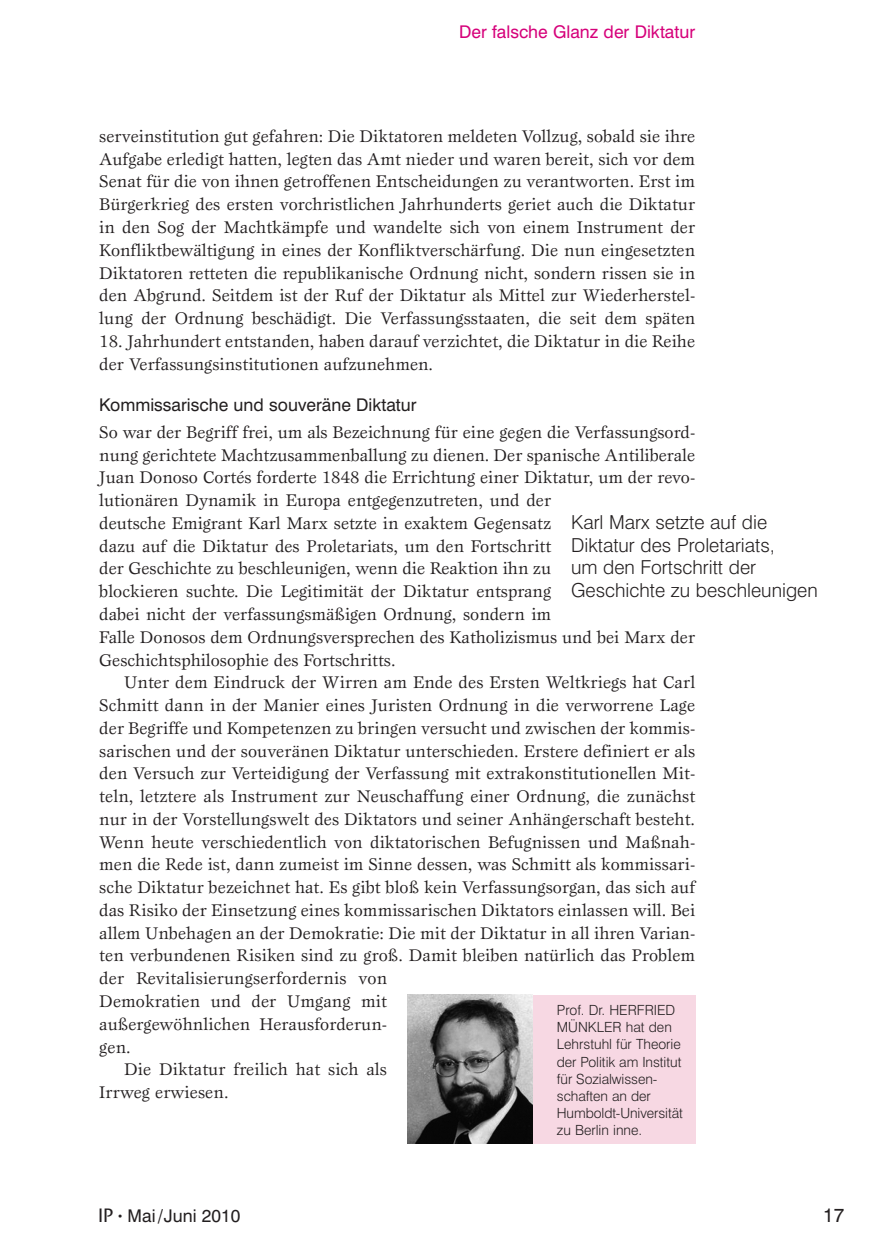
<style>
.page{position:relative;width:869px;height:1246px;background:#fff}
.page>*{position:absolute;margin:0;border:0;box-sizing:border-box;transform-origin:0 0}
.t1{font:300 19.25px/22.8px "Swiss 721 BT";color:#231f20}
.t2{font:19.25px "Swiss 721 BT";color:#231f20}
.t3{font:17.5px/22.8px "Esprit";letter-spacing:.005em;color:#231f20}
.t4{font:17.5px "Swiss 721 BT";color:#231f20}
.t5{font:17.5px "Swiss 721 BT";color:#d6017a}
.t6{font:300 14px/17.2px "Swiss 721 BT";letter-spacing:-.005em;color:#231f20}
.s1{font-family:"ITC Stone Sans";font-weight:500;font-size:19.25px}
.s2{font-size:10.5px}
</style>
<div class="page">
<div style="left:407px;top:994px;width:287px;height:149px;background:#f7d8e3"></div>
<img style="left:407px;top:994px;width:124px;height:149px">
<p class="t5" style="left:459px;top:21px;width:237px">Der falsche Glanz der Diktatur</p>
<p class="t3" style="left:99px;top:124px;width:597px;text-align:justify">serveinstitution gut gefahren: Die Diktatoren meldeten Vollzug, sobald sie ihre Aufgabe erledigt hatten, legten das Amt nieder und waren bereit, sich vor dem Senat für die von ihnen getroffenen Entscheidungen zu verantworten. Erst im Bürgerkrieg des ersten vorchristlichen Jahrhunderts geriet auch die Diktatur in den Sog der Machtkämpfe und wandelte sich von einem Instrument der Konfliktbewältigung in eines der Konfliktverschärfung. Die nun eingesetzten Diktatoren retteten die republikanische Ordnung nicht, sondern rissen sie in den Abgrund. Seitdem ist der Ruf der Diktatur als Mittel zur Wiederherstel&shy;lung der Ordnung beschädigt. Die Verfassungsstaaten, die seit dem späten</p>
<p class="t3" style="left:99px;top:329px;width:597px">18. Jahrhundert entstanden, haben darauf verzichtet, die Diktatur in die Reihe der Verfassungsinstitutionen aufzunehmen.</p>
<p class="t4" style="left:99px;top:394px;width:319px">Kommissarische und souveräne Diktatur</p>
<p class="t3" style="left:99px;top:420px;width:597px">So war der Begriff frei, um als Bezeichnung für eine gegen die Verfassungsord&shy;nung gerichtete Machtzusammenballung zu dienen. Der spanische Antiliberale Juan Donoso Cortés forderte 1848 die Errichtung einer Diktatur, um der revo&shy;lutionären Dynamik in Europa entgegenzutreten, und der<br>deutsche Emigrant Karl Marx setzte in exaktem Gegensatz<br>dazu auf die Diktatur des Proletariats, um den Fortschritt<br>der Geschichte zu beschleunigen, wenn die Reaktion ihn zu<br>blockieren suchte. Die Legitimität der Diktatur entsprang<br>dabei nicht der verfassungsmäßigen Ordnung, sondern im<br>Falle Donosos dem Ordnungsversprechen des Katholizismus und bei Marx der Geschichtsphilosophie des Fortschritts.</p>
<p class="t3" style="left:124px;top:670px;width:572px">Unter dem Eindruck der Wirren am Ende des Ersten Weltkriegs hat Carl</p>
<p class="t3" style="left:99px;top:693px;width:597px">Schmitt dann in der Manier eines Juristen Ordnung in die verworrene Lage</p>
<p class="t3" style="left:99px;top:716px;width:597px">der Begriffe und Kompetenzen zu bringen versucht und zwischen der kommis-</p>
<p class="t3" style="left:99px;top:739px;width:597px">sarischen und der souveränen Diktatur unterschieden. Erstere definiert er als</p>
<p class="t3" style="left:99px;top:761px;width:597px">den Versuch zur Verteidigung der Verfassung mit extrakonstitutionellen Mit-</p>
<p class="t3" style="left:99px;top:784px;width:597px">teln, letztere als Instrument zur Neuschaffung einer Ordnung, die zunächst</p>
<p class="t3" style="left:99px;top:807px;width:597px">nur in der Vorstellungswelt des Diktators und seiner Anhängerschaft besteht.</p>
<p class="t3" style="left:99px;top:830px;width:597px">Wenn heute verschiedentlich von diktatorischen Befugnissen und Maßnah-</p>
<p class="t3" style="left:99px;top:852px;width:597px">men die Rede ist, dann zumeist im Sinne dessen, was Schmitt als kommissari-</p>
<p class="t3" style="left:99px;top:875px;width:597px">sche Diktatur bezeichnet hat. Es gibt bloß kein Verfassungsorgan, das sich auf</p>
<p class="t3" style="left:99px;top:898px;width:597px">das Risiko der Einsetzung eines kommissarischen Diktators einlassen will. Bei</p>
<p class="t3" style="left:99px;top:921px;width:597px">allem Unbehagen an der Demokratie: Die mit der Diktatur in all ihren Varian-</p>
<p class="t3" style="left:99px;top:943px;width:597px">ten verbundenen Risiken sind zu groß. Damit bleiben natürlich das Problem</p>
<p class="t3" style="left:99px;top:966px;width:289px">der Revitalisierungserfordernis von</p>
<p class="t3" style="left:99px;top:989px;width:289px">Demokratien und der Umgang mit</p>
<p class="t3" style="left:99px;top:1012px;width:289px">außergewöhnlichen Herausforderun-</p>
<p class="t3" style="left:99px;top:1034px;width:33px">gen.</p>
<p class="t3" style="left:124px;top:1057px;width:264px">Die Diktatur freilich hat sich als</p>
<p class="t3" style="left:99px;top:1080px;width:131px">Irrweg erwiesen.</p>
<p class="t1" style="left:570px;top:510px;width:248px">Karl Marx setzte auf die<br>Diktatur des Proletariats,<br>um den Fortschritt der<br>Geschichte zu beschleunigen</p>
<p class="t6" style="left:556px;top:1001px;width:128px">Prof. Dr. HERFRIED<br>MÜNKLER hat den<br>Lehrstuhl für Theorie der Politik am Institut für Sozialwissen&shy;schaften an der<br>Humboldt-Universität zu Berlin inne.</p>
<p class="t4" style="left:98px;top:1204px;width:144px"><span class="s1">IP</span> <span class="s2">•</span> Mai /Juni 2010</p>
<p class="t2" style="left:822px;top:1202px;width:23px">17</p>
</div>
